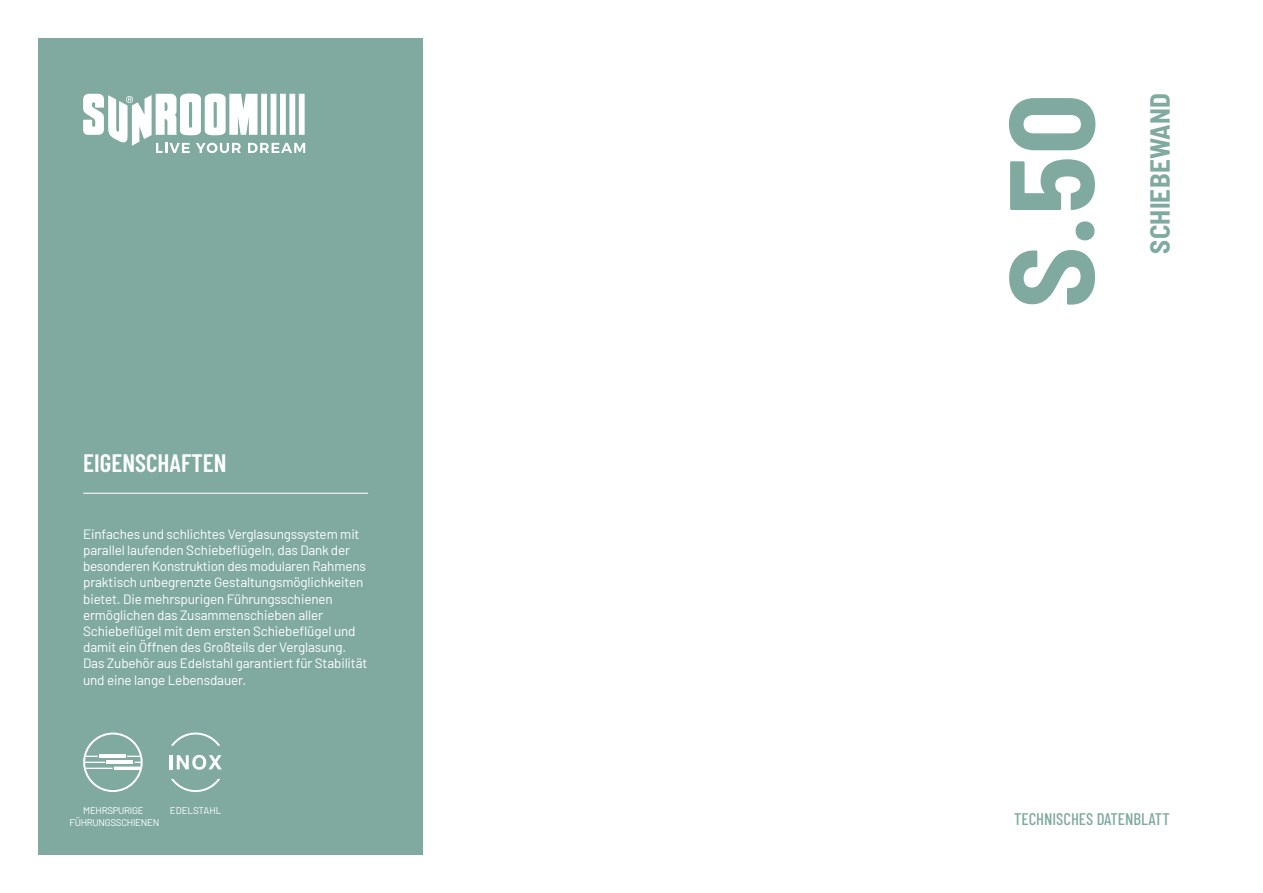
<style>
.page{position:relative;width:1263px;height:893px;background:#fff}
.page>*{position:absolute;margin:0;border:0;box-sizing:border-box;transform-origin:0 0}
.t1{font:700 semi-condensed 120px "Barlow";color:#80aa9f}
.t2{font:700 semi-condensed 27px "Barlow";letter-spacing:.01em;color:#80aa9f}
.t3{font:600 25.2px "Barlow Condensed";color:#fff}
.t4{font:500 16.8px "Barlow Condensed";color:#80aa9f}
.t5{font:13.5px/16.2px "Barlow";letter-spacing:-.01em;color:#fff}
.t6{font:9.75px "Barlow";letter-spacing:-.03em;color:#fff}
.t7{font:9.75px "Barlow";color:#fff}
</style>
<div class="page">
<div style="left:38px;top:38px;width:385px;height:817px;background:#80aa9f"></div>
<svg style="left:83px;top:94px;width:222px;height:59px"></svg>
<hr style="left:83px;top:493px;width:285px;height:1px;background:#fff">
<svg style="left:83px;top:732px;width:60px;height:60px"></svg>
<svg style="left:171px;top:779px;width:49px;height:13px"></svg>
<svg style="left:171px;top:732px;width:49px;height:14px"></svg>
<hr style="left:169px;top:755px;width:4px;height:14px;background:#fff">
<svg style="left:177px;top:755px;width:45px;height:15px"></svg>
<h3 class="t3" style="left:83px;top:445px;width:145px">EIGENSCHAFTEN</h3>
<p class="t5" style="left:83px;top:525px;width:286px">Einfaches und schlichtes Verglasungssystem mit parallel laufenden Schiebeflügeln, das Dank der besonderen Konstruktion des modularen Rahmens praktisch unbegrenzte Gestaltungsmöglichkeiten bietet. Die mehrspurigen Führungsschienen ermöglichen das Zusammenschieben aller Schiebeflügel mit dem ersten Schiebeflügel und damit ein Öffnen des Großteils der Verglasung.<br>Das Zubehör aus Edelstahl garantiert für Stabilität und eine lange Lebensdauer.</p>
<p class="t6" style="left:83px;top:803px;width:62px">MEHRSPURIGE</p>
<p class="t7" style="left:170px;top:803px;width:53px">EDELSTAHL</p>
<p class="t6" style="left:69px;top:815px;width:91px">FÜHRUNGSSCHIENEN</p>
<h1 class="t1" style="left:964px;top:309px;width:217px;rotate:-90deg">S.50</h1>
<h2 class="t2" style="left:1140px;top:254px;width:162px;rotate:-90deg">SCHIEBEWAND</h2>
<p class="t4" style="left:1014px;top:807px;width:157px">TECHNISCHES DATENBLATT</p>
</div>
